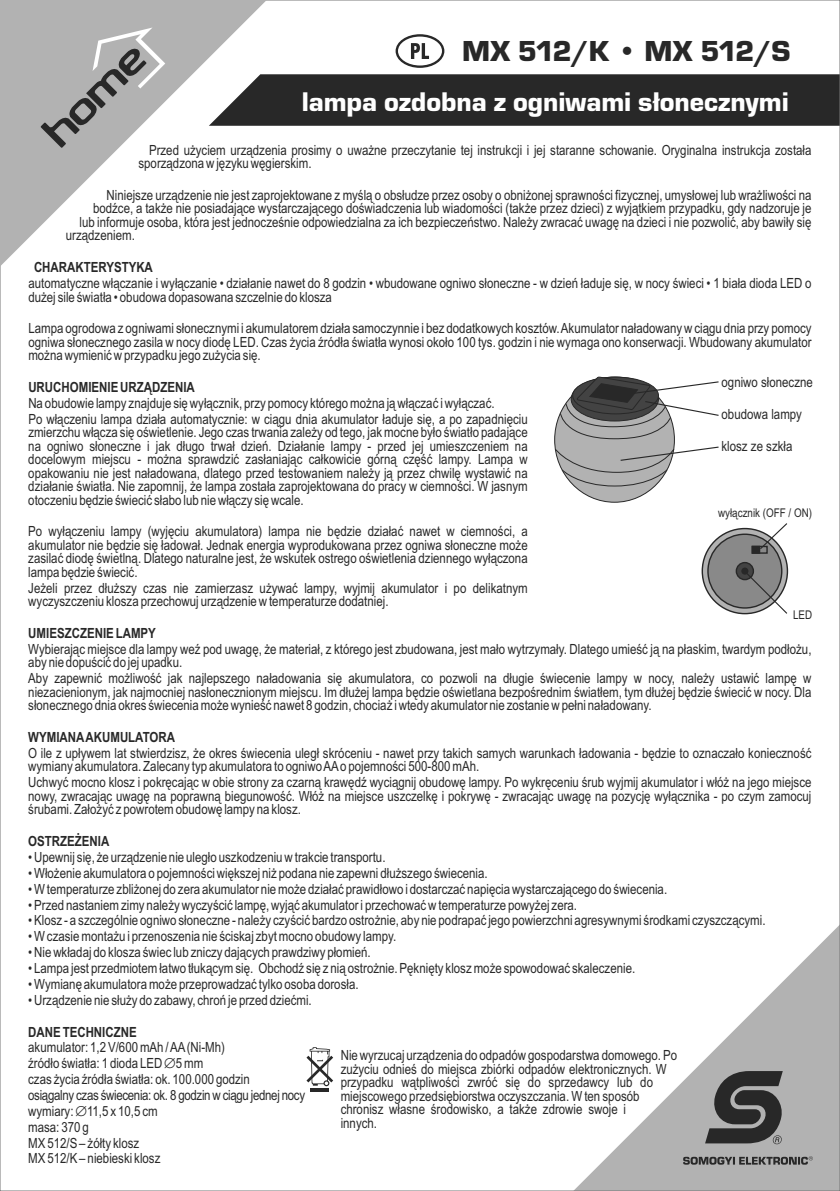
<style>
.page{position:relative;width:840px;height:1191px;background:#fff}
.page>*{position:absolute;margin:0;border:0;box-sizing:border-box;transform-origin:0 0}
.t1{font:30px "Eurostile TEE Blac";letter-spacing:-.055em;color:#282828}
.t2{font:28px "Eurostile TEE Blac";color:#fff}
.t3{font:14px/13.4px "Arial Narrow";color:#282828}
.t4{font:700 14px "Arial Narrow";color:#282828}
.t5{font:12px "Arial Narrow";color:#282828}
</style>
<div class="page">
<svg style="left:395px;top:34px;width:49px;height:34px"></svg>
<div style="left:283px;top:74px;width:554px;height:52px;background:#282828"></div>
<svg style="left:575px;top:927px;width:262px;height:262px"></svg>
<svg style="left:704px;top:1071px;width:79px;height:73px;background:#585858"></svg>
<svg style="left:682px;top:1156px;width:130px;height:8px"></svg>
<svg style="left:0;top:0;width:283px;height:283px"></svg>
<svg style="left:41px;top:28px;width:124px;height:156px"></svg>
<svg style="left:306px;top:1047px;width:27px;height:39px"></svg>
<hr style="left:310px;top:1088px;width:19px;height:4px;background:#282828">
<div style="left:554px;top:377px;width:120px;height:126px;background:#b2b2b2;border:1px solid #282828;border-radius:50%"></div>
<svg style="left:701px;top:528px;width:86px;height:86px"></svg>
<div style="left:706px;top:533px;width:76px;height:75px;background:#898989;border:1px solid #282828;border-radius:50%"></div>
<svg style="left:735px;top:562px;width:18px;height:18px"></svg>
<div style="left:740px;top:567px;width:8px;height:7px;background:#282828;border:1px solid #282828;border-radius:50%"></div>
<svg style="left:750px;top:523px;width:38px;height:31px"></svg>
<svg style="left:744px;top:571px;width:44px;height:44px"></svg>
<svg style="left:559px;top:377px;width:160px;height:63px"></svg>
<svg style="left:554px;top:446px;width:165px;height:41px"></svg>
<h1 class="t1" style="left:462px;top:38px;width:330px">MX 512/K • MX 512/S</h1>
<h2 class="t2" style="left:301px;top:90px;width:488px">lampa ozdobna z ogniwami słonecznymi</h2>
<p class="t3" style="left:138px;top:144px;width:674px;text-indent:11px">Przed użyciem urządzenia prosimy o uważne przeczytanie tej instrukcji i jej staranne schowanie. Oryginalna instrukcja została sporządzona w języku węgierskim.</p>
<p class="t3" style="left:106px;top:189px;width:706px">Niniejsze urządzenie nie jest zaprojektowane z myślą o obsłudze przez osoby o obniżonej sprawności fizycznej, umysłowej lub wrażliwości na</p>
<p class="t3" style="left:93px;top:203px;width:719px">bodźce, a także nie posiadające wystarczającego doświadczenia lub wiadomości (także przez dzieci) z wyjątkiem przypadku, gdy nadzoruje je</p>
<p class="t3" style="left:79px;top:216px;width:733px">lub informuje osoba, która jest jednocześnie odpowiedzialna za ich bezpieczeństwo. Należy zwracać uwagę na dzieci i nie pozwolić, aby bawiły się</p>
<p class="t3" style="left:66px;top:230px;width:70px">urządzeniem.</p>
<p class="t4" style="left:34px;top:262px;width:120px">CHARAKTERYSTYKA</p>
<p class="t3" style="left:28px;top:278px;width:784px">automatyczne włączanie i wyłączanie • działanie nawet do 8 godzin • wbudowane ogniwo słoneczne - w dzień ładuje się, w nocy świeci • 1 biała dioda LED o dużej sile światła • obudowa dopasowana szczelnie do klosza</p>
<p class="t3" style="left:28px;top:323px;width:784px;text-align:justify">Lampa ogrodowa z ogniwami słonecznymi i akumulatorem działa samoczynnie i bez dodatkowych kosztów. Akumulator naładowany w ciągu dnia przy pomocy ogniwa słonecznego zasila w nocy diodę LED. Czas życia źródła światła wynosi około 100 tys. godzin i nie wymaga ono konserwacji. Wbudowany akumulator można wymienić w przypadku jego zużycia się.</p>
<p class="t4" style="left:28px;top:382px;width:168px">URUCHOMIENIE URZĄDZENIA</p>
<p class="t3" style="left:28px;top:396px;width:500px;line-height:15.8px">Na obudowie lampy znajduje się wyłącznik, przy pomocy którego można ją włączać i wyłączać.<br>Po włączeniu lampa działa automatycznie: w ciągu dnia akumulator ładuje się, a po zapadnięciu</p>
<p class="t3" style="left:28px;top:427px;width:500px;text-align:justify">zmierzchu włącza się oświetlenie. Jego czas trwania zależy od tego, jak mocne było światło padające na ogniwo słoneczne i jak długo trwał dzień. Działanie lampy - przed jej umieszczeniem na docelowym miejscu - można sprawdzić zasłaniając całkowicie górną część lampy. Lampa w opakowaniu nie jest naładowana, dlatego przed testowaniem należy ją przez chwilę wystawić na działanie światła. Nie zapomnij, że lampa została zaprojektowana do pracy w ciemności. W jasnym otoczeniu będzie świecić słabo lub nie włączy się wcale.</p>
<p class="t3" style="left:28px;top:526px;width:500px;text-align:justify">Po wyłączeniu lampy (wyjęciu akumulatora) lampa nie będzie działać nawet w ciemności, a akumulator nie będzie się ładował. Jednak energia wyprodukowana przez ogniwa słoneczne może zasilać diodę świetlną. Dlatego naturalne jest, że wskutek ostrego oświetlenia dziennego wyłączona lampa będzie świecić.</p>
<p class="t3" style="left:28px;top:582px;width:500px">Jeżeli przez dłuższy czas nie zamierzasz używać lampy, wyjmij akumulator i po delikatnym wyczyszczeniu klosza przechowuj urządzenie w temperaturze dodatniej.</p>
<p class="t4" style="left:28px;top:628px;width:129px">UMIESZCZENIE LAMPY</p>
<p class="t3" style="left:28px;top:643px;width:784px">Wybierając miejsce dla lampy weź pod uwagę, że materiał, z którego jest zbudowana, jest mało wytrzymały. Dlatego umieść ją na płaskim, twardym podłożu, aby nie dopuścić do jej upadku.</p>
<p class="t3" style="left:28px;top:673px;width:784px;text-align:justify">Aby zapewnić możliwość jak najlepszego naładowania się akumulatora, co pozwoli na długie świecenie lampy w nocy, należy ustawić lampę w niezacienionym, jak najmocniej nasłonecznionym miejscu. Im dłużej lampa będzie oświetlana bezpośrednim światłem, tym dłużej będzie świecić w nocy. Dla słonecznego dnia okres świecenia może wynieść nawet 8 godzin, chociaż i wtedy akumulator nie zostanie w pełni naładowany.</p>
<p class="t4" style="left:28px;top:732px;width:148px">WYMIANAAKUMULATORA</p>
<p class="t3" style="left:28px;top:747px;width:784px">O ile z upływem lat stwierdzisz, że okres świecenia uległ skróceniu - nawet przy takich samych warunkach ładowania - będzie to oznaczało konieczność wymiany akumulatora. Zalecany typ akumulatora to ogniwo AAo pojemności 500-800 mAh.</p>
<p class="t3" style="left:28px;top:777px;width:784px;text-align:justify">Uchwyć mocno klosz i pokręcając w obie strony za czarną krawędź wyciągnij obudowę lampy. Po wykręceniu śrub wyjmij akumulator i włóż na jego miejsce nowy, zwracając uwagę na poprawną biegunowość. Włóż na miejsce uszczelkę i pokrywę - zwracając uwagę na pozycję wyłącznika - po czym zamocuj śrubami. Założyć z powrotem obudowę lampy na klosz.</p>
<p class="t4" style="left:28px;top:836px;width:83px">OSTRZEŻENIA</p>
<p class="t3" style="left:28px;top:851px;width:358px">• Upewnij się, że urządzenie nie uległo uszkodzeniu w trakcie transportu.</p>
<p class="t3" style="left:28px;top:867px;width:460px">• Włożenie akumulatora o pojemności większej niż podana nie zapewni dłuższego świecenia.</p>
<p class="t3" style="left:28px;top:883px;width:640px">• W temperaturze zbliżonej do zera akumulator nie może działać prawidłowo i dostarczać napięcia wystarczającego do świecenia.</p>
<p class="t3" style="left:28px;top:899px;width:550px">• Przed nastaniem zimy należy wyczyścić lampę, wyjąć akumulator i przechować w temperaturze powyżej zera.</p>
<p class="t3" style="left:28px;top:915px;width:738px">• Klosz - a szczególnie ogniwo słoneczne - należy czyścić bardzo ostrożnie, aby nie podrapać jego powierzchni agresywnymi środkami czyszczącymi.</p>
<p class="t3" style="left:28px;top:931px;width:369px">• W czasie montażu i przenoszenia nie ściskaj zbyt mocno obudowy lampy.</p>
<p class="t3" style="left:28px;top:946px;width:344px">• Nie wkładaj do klosza świec lub zniczy dających prawdziwy płomień.</p>
<p class="t3" style="left:28px;top:962px;width:608px">• Lampa jest przedmiotem łatwo tłukącym się. Obchodź się z nią ostrożnie. Pęknięty klosz może spowodować skaleczenie.</p>
<p class="t3" style="left:28px;top:978px;width:331px">• Wymianę akumulatora może przeprowadzać tylko osoba dorosła.</p>
<p class="t3" style="left:28px;top:994px;width:285px">• Urządzenie nie służy do zabawy, chroń je przed dziećmi.</p>
<p class="t4" style="left:28px;top:1026px;width:110px">DANE TECHNICZNE</p>
<p class="t3" style="left:28px;top:1040px;width:278px;line-height:15.8px">akumulator: 1,2 V/600 mAh / AA(Ni-Mh)<br>źródło światła: 1 dioda LED 5 mm<br>czas życia źródła światła: ok. 100.000 godzin<br>osiągalny czas świecenia: ok. 8 godzin w ciągu jednej nocy wymiary: 11,5 x 10,5 cm<br>masa: 370 g<br>MX 512/S – żółty klosz<br>MX 512/K – niebieski klosz</p>
<p class="t3" style="left:340px;top:1049px;width:338px">Nie wyrzucaj urządzenia do odpadów gospodarstwa domowego. Po zużyciu odnieś do miejsca zbiórki odpadów elektronicznych. W przypadku wątpliwości zwróć się do sprzedawcy lub do miejscowego przedsiębiorstwa oczyszczania. W ten sposób chronisz własne środowisko, a także zdrowie swoje i<br>innych.</p>
<p class="t3" style="left:721px;top:377px;width:93px">ogniwo słoneczne</p>
<p class="t3" style="left:721px;top:408px;width:82px">obudowa lampy</p>
<p class="t3" style="left:721px;top:440px;width:72px">klosz ze szkła</p>
<p class="t5" style="left:717px;top:508px;width:96px">wyłącznik (OFF / ON)</p>
<p class="t5" style="left:792px;top:610px;width:21px">LED</p>
</div>
